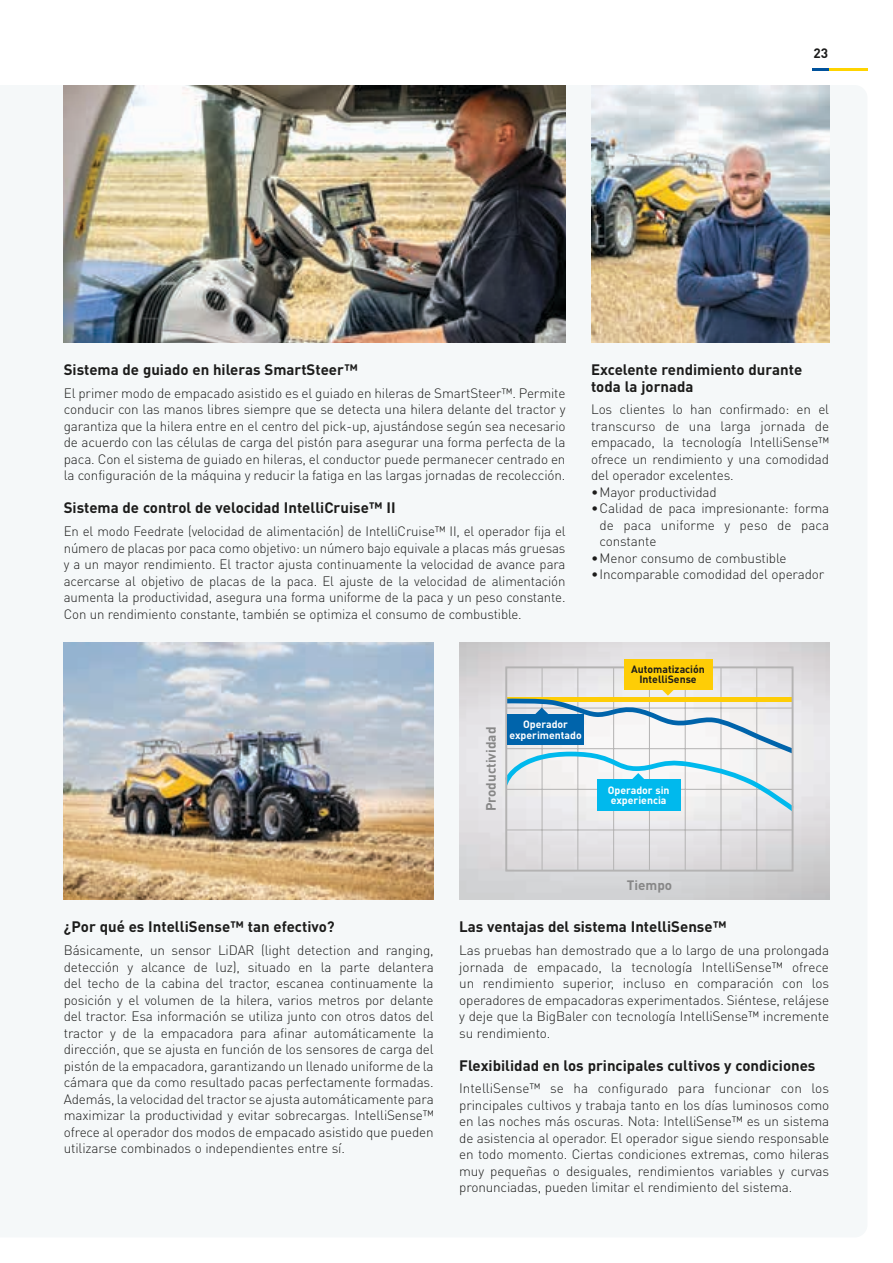
<style>
.page{position:relative;width:893px;height:1263px;background:#fff}
.page>*{position:absolute;margin:0;border:0;box-sizing:border-box;transform-origin:0 0}
.t1{font:700 15px/16.5px "DIN Pro";color:#1c1c1b}
.t2{font:700 14.1px "DIN";color:#878787}
.t3{font:300 13.5px/16.5px "DIN Pro";letter-spacing:-.01em;color:#1c1c1b;text-align:justify}
.t4{font:700 13.5px "DIN Pro";color:#878787}
.t5{font:700 13.5px "DIN Pro";color:#1c1c1b}
.t6{font:700 10.95px/11.1px "DIN";color:#fff;text-align:center}
.t7{font:700 10.95px/11.1px "DIN";color:#1c1c1b}
.t8{font:700 10.5px/10.5px "DIN Pro";color:#fff;text-align:center}
.t9{font:700 10.5px/10.5px "DIN Pro";color:#1c1c1b;text-align:center}
</style>
<div class="page">
<svg style="left:812px;top:68px;width:55px;height:2px"></svg>
<img style="left:591px;top:85px;width:238px;height:257px">
<img style="left:64px;top:642px;width:370px;height:257px">
<img style="left:64px;top:85px;width:502px;height:257px">
<img style="left:459px;top:642px;width:370px;height:257px">
<hr style="left:506px;top:829px;width:286px;height:1px;background:#b4b3b3">
<hr style="left:685px;top:667px;width:1px;height:203px;background:#b4b3b3">
<hr style="left:756px;top:667px;width:1px;height:203px;background:#b4b3b3">
<hr style="left:649px;top:667px;width:1px;height:203px;background:#b4b3b3">
<hr style="left:720px;top:667px;width:1px;height:203px;background:#b4b3b3">
<hr style="left:542px;top:667px;width:1px;height:203px;background:#b4b3b3">
<hr style="left:613px;top:667px;width:1px;height:203px;background:#b4b3b3">
<hr style="left:577px;top:667px;width:1px;height:203px;background:#b4b3b3">
<div style="left:505px;top:666px;width:288px;height:205px;border:2px solid #b4b3b3"></div>
<svg style="left:505px;top:675px;width:288px;height:137px"></svg>
<div style="left:624px;top:659px;width:88px;height:30px;background:#fecd06"></div>
<div style="left:507px;top:714px;width:77px;height:30px;background:#0064ab"></div>
<div style="left:597px;top:779px;width:84px;height:32px;background:#00b9ed"></div>
<p class="t5" style="left:813px;top:44px;width:16px">23</p>
<p class="t1" style="left:64px;top:361px;width:296px">Sistema de guiado en hileras SmartSteer™</p>
<p class="t3" style="left:64px;top:384px;width:503px">El primer modo de empacado asistido es el guiado en hileras de SmartSteer™. Permite conducir con las manos libres siempre que se detecta una hilera delante del tractor y garantiza que la hilera entre en el centro del pick-up, ajustándose según sea necesario de acuerdo con las células de carga del pistón para asegurar una forma perfecta de la paca. Con el sistema de guiado en hileras, el conductor puede permanecer centrado en la configuración de la máquina y reducir la fatiga en las largas jornadas de recolección.</p>
<p class="t1" style="left:64px;top:499px;width:333px">Sistema de control de velocidad IntelliCruise™ II</p>
<p class="t3" style="left:64px;top:523px;width:503px">En el modo Feedrate (velocidad de alimentación) de IntelliCruise™ II, el operador fija el número de placas por paca como objetivo: un número bajo equivale a placas más gruesas y a un mayor rendimiento. El tractor ajusta continuamente la velocidad de avance para acercarse al objetivo de placas de la paca. El ajuste de la velocidad de alimentación aumenta la productividad, asegura una forma uniforme de la paca y un peso constante.<br>Con un rendimiento constante, también se optimiza el consumo de combustible.</p>
<p class="t1" style="left:591px;top:361px;width:213px">Excelente rendimiento durante toda la jornada</p>
<p class="t3" style="left:591px;top:401px;width:240px">Los clientes lo han confirmado: en el transcurso de una larga jornada de empacado, la tecnología IntelliSense™ ofrece un rendimiento y una comodidad del operador excelentes.</p>
<p class="t3" style="left:591px;top:483px;width:127px">•Mayor productividad</p>
<p class="t3" style="left:600px;top:500px;width:231px;text-indent:-9px">•Calidad de paca impresionante: forma de paca uniforme y peso de paca constante</p>
<p class="t3" style="left:591px;top:549px;width:197px">•Menor consumo de combustible</p>
<p class="t3" style="left:591px;top:566px;width:235px">•Incomparable comodidad del operador</p>
<p class="t4" style="left:482px;top:811px;width:86px;rotate:-90deg">Productividad</p>
<p class="t2" style="left:482px;top:817px;width:76px;rotate:-90deg">Throughput</p>
<p class="t6" style="left:511px;top:718px;width:64px">Experienced operator</p>
<p class="t8" style="left:509px;top:718px;width:74px">Operador experimentado</p>
<p class="t7" style="left:638px;top:662px;width:62px">IntelliSense<br>Automation</p>
<p class="t9" style="left:631px;top:663px;width:75px">Automatización<br>IntelliSense</p>
<p class="t6" style="left:603px;top:783px;width:73px">Inexperienced operator</p>
<p class="t8" style="left:608px;top:784px;width:63px;text-align:left">Operador sin experiencia</p>
<p class="t2" style="left:632px;top:874px;width:34px">Time</p>
<p class="t4" style="left:627px;top:875px;width:47px">Tiempo</p>
<p class="t1" style="left:64px;top:918px;width:272px">¿Por qué es IntelliSense™ tan efectivo?</p>
<p class="t3" style="left:64px;top:941px;width:371px">Básicamente, un sensor LiDAR (light detection and ranging, detección y alcance de luz), situado en la parte delantera del techo de la cabina del tractor, escanea continuamente la posición y el volumen de la hilera, varios metros por delante del tractor. Esa información se utiliza junto con otros datos del tractor y de la empacadora para afinar automáticamente la dirección, que se ajusta en función de los sensores de carga del pistón de la empacadora, garantizando un llenado uniforme de la cámara que da como resultado pacas perfectamente formadas.<br>Además, la velocidad del tractor se ajusta automáticamente para maximizar la productividad y evitar sobrecargas. IntelliSense™ ofrece al operador dos modos de empacado asistido que pueden utilizarse combinados o independientes entre sí.</p>
<p class="t1" style="left:459px;top:918px;width:269px">Las ventajas del sistema IntelliSense™</p>
<p class="t3" style="left:459px;top:941px;width:371px">Las pruebas han demostrado que a lo largo de una prolongada jornada de empacado, la tecnología IntelliSense™ ofrece un rendimiento superior, incluso en comparación con los operadores de empacadoras experimentados. Siéntese, relájese y deje que la BigBaler con tecnología IntelliSense™ incremente su rendimiento.</p>
<p class="t1" style="left:459px;top:1056px;width:358px">Flexibilidad en los principales cultivos y condiciones</p>
<p class="t3" style="left:459px;top:1080px;width:371px">IntelliSense™ se ha configurado para funcionar con los principales cultivos y trabaja tanto en los días luminosos como en las noches más oscuras. Nota: IntelliSense™ es un sistema de asistencia al operador. El operador sigue siendo responsable en todo momento. Ciertas condiciones extremas, como hileras muy pequeñas o desiguales, rendimientos variables y curvas pronunciadas, pueden limitar el rendimiento del sistema.</p>
</div>
